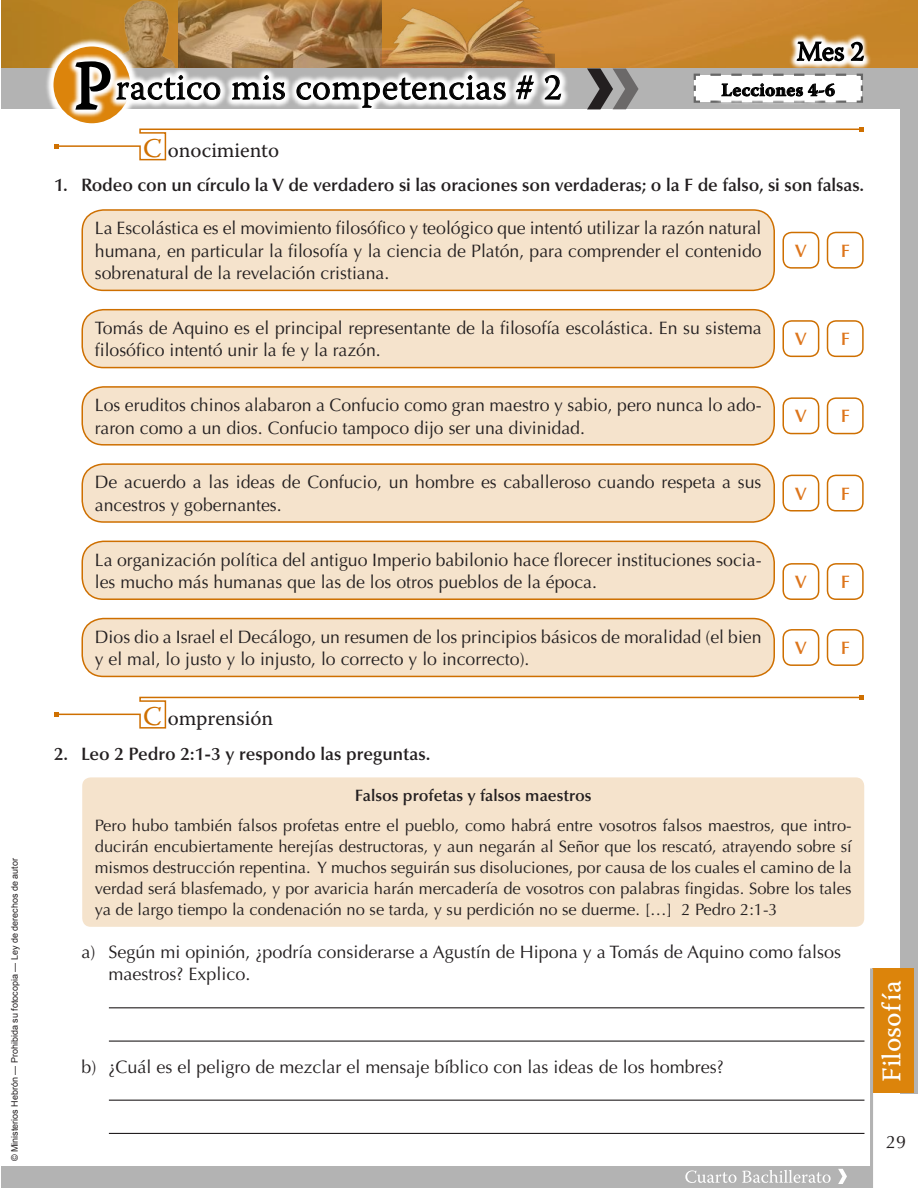
<style>
.page{position:relative;width:918px;height:1188px;background:#fff}
.page>*{position:absolute;margin:0;border:0;box-sizing:border-box;transform-origin:0 0}
.t1{font:300 36px "Warnock Pro";letter-spacing:.02em;color:#000}
.t2{font:27px "Warnock Pro Capt";color:#fff}
.t3{font:300 27px "Warnock Pro";color:#000}
.t4{font:21px "Warnock Pro";color:#231f20}
.t5{font:18px/22.5px "Optima LT Std";color:#231f20}
.t6{font:600 18px "Optima LT Std";letter-spacing:-.005em;color:#231f20}
.t7{font:700 18px "Warnock Pro";letter-spacing:.02em;color:#000}
.t8{font:600 18px "Optima LT Std";color:#dd751b}
.t9{font:16.5px/21px "Optima LT Std";color:#231f20;text-align:justify}
.t10{font:600 16.5px "Optima LT Std";color:#231f20}
.t11{font:9px "Arial";color:#231f20}
.s1{font-size:67.95px}
.s2{font-size:27px;color:#cf7000}
.s3{font-size:27px;color:#ce6f00}
</style>
<div class="page">
<div style="left:900px;top:0;width:18px;height:1093px;background:#b3b3b3"></div>
<svg style="left:1px;top:0;width:917px;height:69px;background:#c6862e"></svg>
<img style="left:178px;top:0;width:377px;height:64px">
<img style="left:118px;top:0;width:56px;height:59px">
<div style="left:872px;top:968px;width:42px;height:125px;background:#dc840b"></div>
<hr style="left:870px;top:968px;width:3px;height:220px;background:#b3b3b3">
<div style="left:1px;top:1166px;width:872px;height:22px;background:#b3b3b3"></div>
<img style="left:787px;top:32px;width:85px;height:37px">
<img style="left:791px;top:32px;width:79px;height:37px">
<svg style="left:796px;top:41px;width:69px;height:22px"></svg>
<div style="left:1px;top:69px;width:917px;height:40px;background:#b3b3b3"></div>
<img style="left:44px;top:37px;width:96px;height:58px">
<img style="left:48px;top:41px;width:88px;height:68px">
<div style="left:53px;top:47px;width:77px;height:76px;background:#dc840b;border-radius:50%"></div>
<img style="left:221px;top:64px;width:347px;height:45px">
<svg style="left:232px;top:74px;width:53px;height:26px"></svg>
<svg style="left:296px;top:74px;width:210px;height:34px"></svg>
<svg style="left:515px;top:75px;width:19px;height:25px"></svg>
<svg style="left:544px;top:75px;width:18px;height:25px"></svg>
<svg style="left:587px;top:68px;width:52px;height:41px"></svg>
<img style="left:67px;top:45px;width:54px;height:70px">
<img style="left:68px;top:45px;width:50px;height:79px">
<svg style="left:73px;top:59px;width:148px;height:52px"></svg>
<svg style="left:693px;top:73px;width:170px;height:31px;background:#d3d3d3"></svg>
<svg style="left:685px;top:1170px;width:146px;height:13px"></svg>
<svg style="left:838px;top:1169px;width:9px;height:15px"></svg>
<svg style="left:54px;top:127px;width:810px;height:34px"></svg>
<svg style="left:54px;top:695px;width:810px;height:34px"></svg>
<div style="left:782px;top:232px;width:37px;height:37px;border:2px solid #ce6f00;border-radius:9px"></div>
<div style="left:827px;top:232px;width:37px;height:37px;border:2px solid #ce6f00;border-radius:9px"></div>
<div style="left:82px;top:210px;width:692px;height:80px;background:#f5e3cc;border-radius:21px"></div>
<div style="left:81px;top:209px;width:694px;height:82px;border:2px solid #ce6f00;border-radius:21px"></div>
<div style="left:782px;top:563px;width:37px;height:37px;border:2px solid #ce6f00;border-radius:9px"></div>
<div style="left:827px;top:563px;width:37px;height:37px;border:2px solid #ce6f00;border-radius:9px"></div>
<div style="left:82px;top:541px;width:692px;height:58px;background:#f5e3cc;border-radius:21px"></div>
<div style="left:81px;top:541px;width:694px;height:59px;border:2px solid #ce6f00;border-radius:21px"></div>
<div style="left:782px;top:320px;width:37px;height:37px;border:2px solid #ce6f00;border-radius:9px"></div>
<div style="left:827px;top:320px;width:37px;height:37px;border:2px solid #ce6f00;border-radius:9px"></div>
<div style="left:82px;top:310px;width:692px;height:58px;background:#f5e3cc;border-radius:21px"></div>
<div style="left:81px;top:309px;width:694px;height:59px;border:2px solid #ce6f00;border-radius:21px"></div>
<div style="left:782px;top:397px;width:37px;height:37px;border:2px solid #ce6f00;border-radius:9px"></div>
<div style="left:827px;top:397px;width:37px;height:37px;border:2px solid #ce6f00;border-radius:9px"></div>
<div style="left:82px;top:387px;width:692px;height:58px;background:#f5e3cc;border-radius:21px"></div>
<div style="left:81px;top:386px;width:694px;height:60px;border:2px solid #ce6f00;border-radius:21px"></div>
<div style="left:782px;top:475px;width:37px;height:37px;border:2px solid #ce6f00;border-radius:9px"></div>
<div style="left:827px;top:475px;width:37px;height:37px;border:2px solid #ce6f00;border-radius:9px"></div>
<div style="left:82px;top:464px;width:692px;height:58px;background:#f5e3cc;border-radius:21px"></div>
<div style="left:81px;top:463px;width:694px;height:60px;border:2px solid #ce6f00;border-radius:21px"></div>
<div style="left:782px;top:629px;width:37px;height:37px;border:2px solid #ce6f00;border-radius:9px"></div>
<div style="left:827px;top:629px;width:37px;height:37px;border:2px solid #ce6f00;border-radius:9px"></div>
<div style="left:82px;top:619px;width:692px;height:57px;background:#f5e3cc;border-radius:21px"></div>
<div style="left:81px;top:618px;width:694px;height:59px;border:2px solid #ce6f00;border-radius:21px"></div>
<hr style="left:109px;top:1007px;width:755px;height:1px;background:#231f20">
<hr style="left:109px;top:1041px;width:755px;height:1px;background:#231f20">
<hr style="left:109px;top:1100px;width:755px;height:1px;background:#231f20">
<hr style="left:109px;top:1133px;width:755px;height:1px;background:#231f20">
<div style="left:82px;top:777px;width:782px;height:150px;background:#f5e3cc;border-radius:9px"></div>
<p class="t11" style="left:9px;top:1161px;width:305px;rotate:-90deg">© Ministerios Hebrón — Prohibida su fotocopia — Ley de derechos de autor</p>
<h1 class="t1" style="left:74px;top:66px;width:489px"><span class="s1">P</span>ractico mis competencias # 2</h1>
<p class="t4" style="left:143px;top:137px;width:138px"><span class="s2">C</span> onocimiento</p>
<h2 class="t3" style="left:797px;top:35px;width:69px">Mes 2</h2>
<p class="t7" style="left:721px;top:79px;width:115px">Lecciones 4-6</p>
<p class="t6" style="left:54px;top:175px;width:812px">1. Rodeo con un círculo la V de verdadero si las oraciones son verdaderas; o la F de falso, si son falsas.</p>
<p class="t5" style="left:95px;top:217px;width:668px;text-align:justify">La Escolástica es el movimiento filosófico y teológico que intentó utilizar la razón natural humana, en particular la filosofía y la ciencia de Platón, para comprender el contenido sobrenatural de la revelación cristiana.</p>
<p class="t5" style="left:95px;top:317px;width:668px">Tomás de Aquino es el principal representante de la filosofía escolástica. En su sistema filosófico intentó unir la fe y la razón.</p>
<p class="t5" style="left:95px;top:394px;width:668px">Los eruditos chinos alabaron a Confucio como gran maestro y sabio, pero nunca lo ado&shy;raron como a un dios. Confucio tampoco dijo ser una divinidad.</p>
<p class="t5" style="left:95px;top:471px;width:668px">De acuerdo a las ideas de Confucio, un hombre es caballeroso cuando respeta a sus ancestros y gobernantes.</p>
<p class="t5" style="left:95px;top:549px;width:668px">La organización política del antiguo Imperio babilonio hace florecer instituciones socia&shy;les mucho más humanas que las de los otros pueblos de la época.</p>
<p class="t5" style="left:95px;top:626px;width:668px">Dios dio a Israel el Decálogo, un resumen de los principios básicos de moralidad (el bien y el mal, lo justo y lo injusto, lo correcto y lo incorrecto).</p>
<p class="t4" style="left:143px;top:705px;width:132px"><span class="s3">C</span> omprensión</p>
<p class="t6" style="left:54px;top:743px;width:378px">2. Leo 2 Pedro 2:1-3 y respondo las preguntas.</p>
<p class="t8" style="left:795px;top:240px;width:13px">V</p>
<p class="t8" style="left:841px;top:240px;width:10px">F</p>
<p class="t8" style="left:795px;top:329px;width:13px">V</p>
<p class="t8" style="left:841px;top:329px;width:10px">F</p>
<p class="t8" style="left:795px;top:406px;width:13px">V</p>
<p class="t8" style="left:841px;top:406px;width:10px">F</p>
<p class="t8" style="left:795px;top:483px;width:13px">V</p>
<p class="t8" style="left:841px;top:483px;width:10px">F</p>
<p class="t8" style="left:795px;top:572px;width:13px">V</p>
<p class="t8" style="left:841px;top:572px;width:10px">F</p>
<p class="t8" style="left:795px;top:638px;width:13px">V</p>
<p class="t8" style="left:841px;top:638px;width:10px">F</p>
<p class="t10" style="left:355px;top:785px;width:238px">Falsos profetas y falsos maestros</p>
<p class="t9" style="left:95px;top:815px;width:758px">Pero hubo también falsos profetas entre el pueblo, como habrá entre vosotros falsos maestros, que intro&shy;ducirán encubiertamente herejías destructoras, y aun negarán al Señor que los rescató, atrayendo sobre sí mismos destrucción repentina. Y muchos seguirán sus disoluciones, por causa de los cuales el camino de la verdad será blasfemado, y por avaricia harán mercadería de vosotros con palabras fingidas. Sobre los tales ya de largo tiempo la condenación no se tarda, y su perdición no se duerme. […] 2 Pedro 2:1-3</p>
<p class="t5" style="left:108px;top:941px;width:734px;text-indent:-27px">a) Según mi opinión, ¿podría considerarse a Agustín de Hipona y a Tomás de Aquino como falsos maestros? Explico.</p>
<p class="t5" style="left:81px;top:1056px;width:644px">b) ¿Cuál es el peligro de mezclar el mensaje bíblico con las ideas de los hombres?</p>
<h2 class="t2" style="left:875px;top:1082px;width:103px;rotate:-90deg">Filosofía</h2>
<p class="t5" style="left:886px;top:1131px;width:22px">29</p>
</div>
